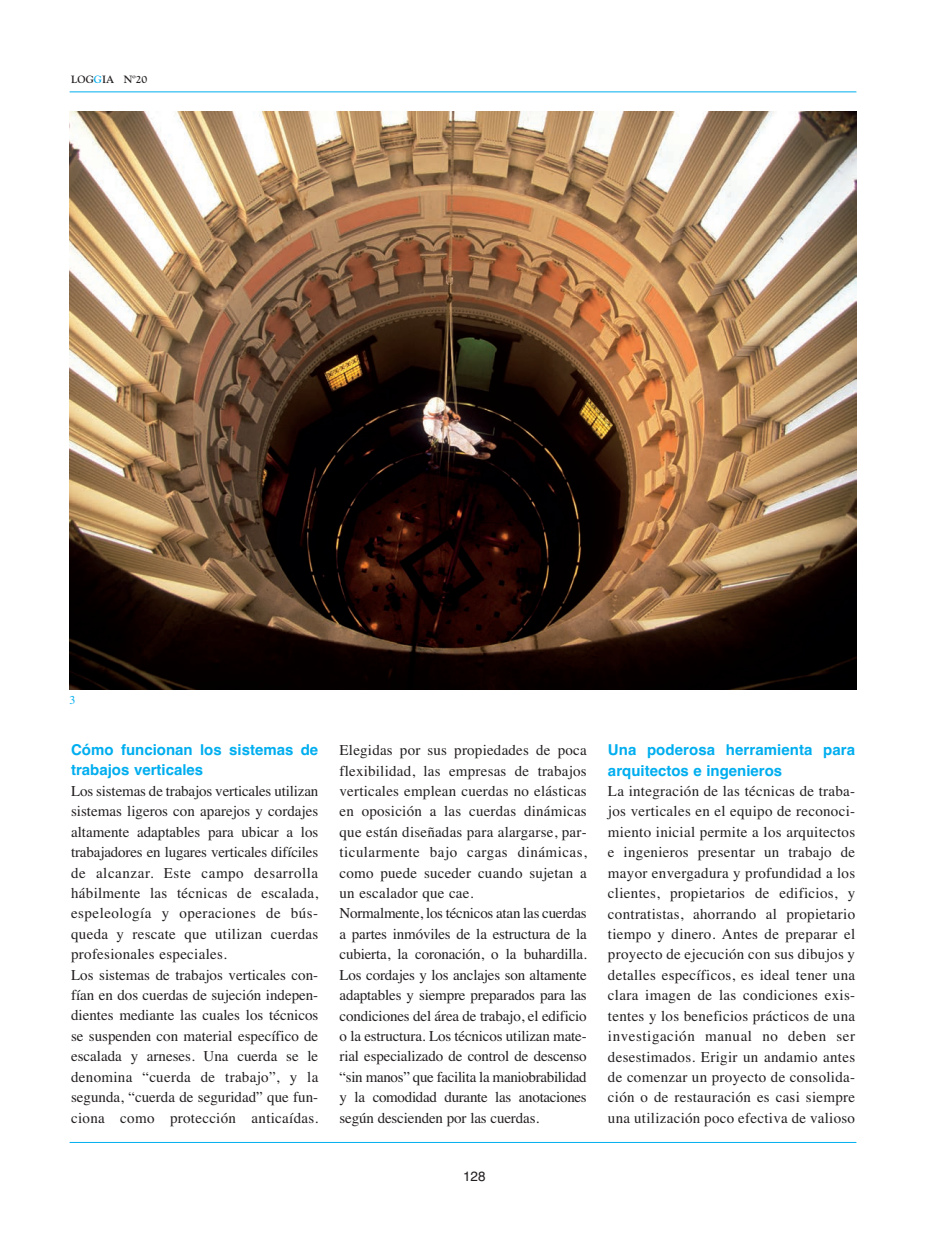
<style>
.page{position:relative;width:948px;height:1244px;background:#fff}
.page>*{position:absolute;margin:0;border:0;box-sizing:border-box;transform-origin:0 0}
.t1{font:15px/20.4px "Times";color:#231f20}
.t2{font:700 15px/20.4px "Helvetica";color:#00aeef}
.t3{font:13.5px "Helvetica";color:#231f20}
.t4{font:12px "Times";color:#00aeef}
.t5{font:700 10.5px "Goudy";color:#231f20}
.s1{color:#00aeef}
</style>
<div class="page">
<hr style="left:70px;top:92px;width:786px;height:1px;background:#00aeef">
<hr style="left:70px;top:1142px;width:786px;height:1px;background:#00aeef">
<img style="left:70px;top:111px;width:786px;height:579px">
<p class="t5" style="left:71px;top:75px;width:78px">LOG<span class="s1">G</span>IA Nº20</p>
<p class="t4" style="left:70px;top:695px;width:7px">3</p>
<p class="t2" style="left:71px;top:741px;width:249px">Cómo funcionan los sistemas de trabajos verticales</p>
<p class="t1" style="left:71px;top:782px;width:249px">Los sistemas de trabajos verticales utilizan sistemas ligeros con aparejos y cordajes altamente adaptables para ubicar a los trabajadores en lugares verticales difíciles de alcanzar. Este campo desarrolla hábilmente las técnicas de escalada, espeleología y operaciones de bús&shy;queda y rescate que utilizan cuerdas profesionales especiales.<br>Los sistemas de trabajos verticales con&shy;fían en dos cuerdas de sujeción indepen&shy;dientes mediante las cuales los técnicos se suspenden con material específico de escalada y arneses. Una cuerda se le denomina “cuerda de trabajo”, y la segunda, “cuerda de seguridad” que fun&shy;ciona como protección anticaídas.</p>
<p class="t1" style="left:339px;top:741px;width:249px">Elegidas por sus propiedades de poca flexibilidad, las empresas de trabajos verticales emplean cuerdas no elásticas en oposición a las cuerdas dinámicas que están diseñadas para alargarse, par&shy;ticularmente bajo cargas dinámicas, como puede suceder cuando sujetan a un escalador que cae.<br>Normalmente, los técnicos atan las cuerdas a partes inmóviles de la estructura de la cubierta, la coronación, o la buhardilla.<br>Los cordajes y los anclajes son altamente adaptables y siempre preparados para las condiciones del área de trabajo, el edificio o la estructura. Los técnicos utilizan mate&shy;rial especializado de control de descenso “sin manos” que facilita la maniobrabilidad y la comodidad durante las anotaciones según descienden por las cuerdas.</p>
<p class="t2" style="left:608px;top:741px;width:249px">Una poderosa herramienta para arquitectos e ingenieros</p>
<p class="t1" style="left:608px;top:782px;width:249px;text-align:justify">La integración de las técnicas de traba&shy;jos verticales en el equipo de reconoci&shy;miento inicial permite a los arquitectos e ingenieros presentar un trabajo de mayor envergadura y profundidad a los clientes, propietarios de edificios, y contratistas, ahorrando al propietario tiempo y dinero. Antes de preparar el proyecto de ejecución con sus dibujos y detalles específicos, es ideal tener una clara imagen de las condiciones exis&shy;tentes y los beneficios prácticos de una investigación manual no deben ser desestimados. Erigir un andamio antes de comenzar un proyecto de consolida&shy;ción o de restauración es casi siempre una utilización poco efectiva de valioso</p>
<p class="t3" style="left:463px;top:1171px;width:24px">128</p>
</div>
